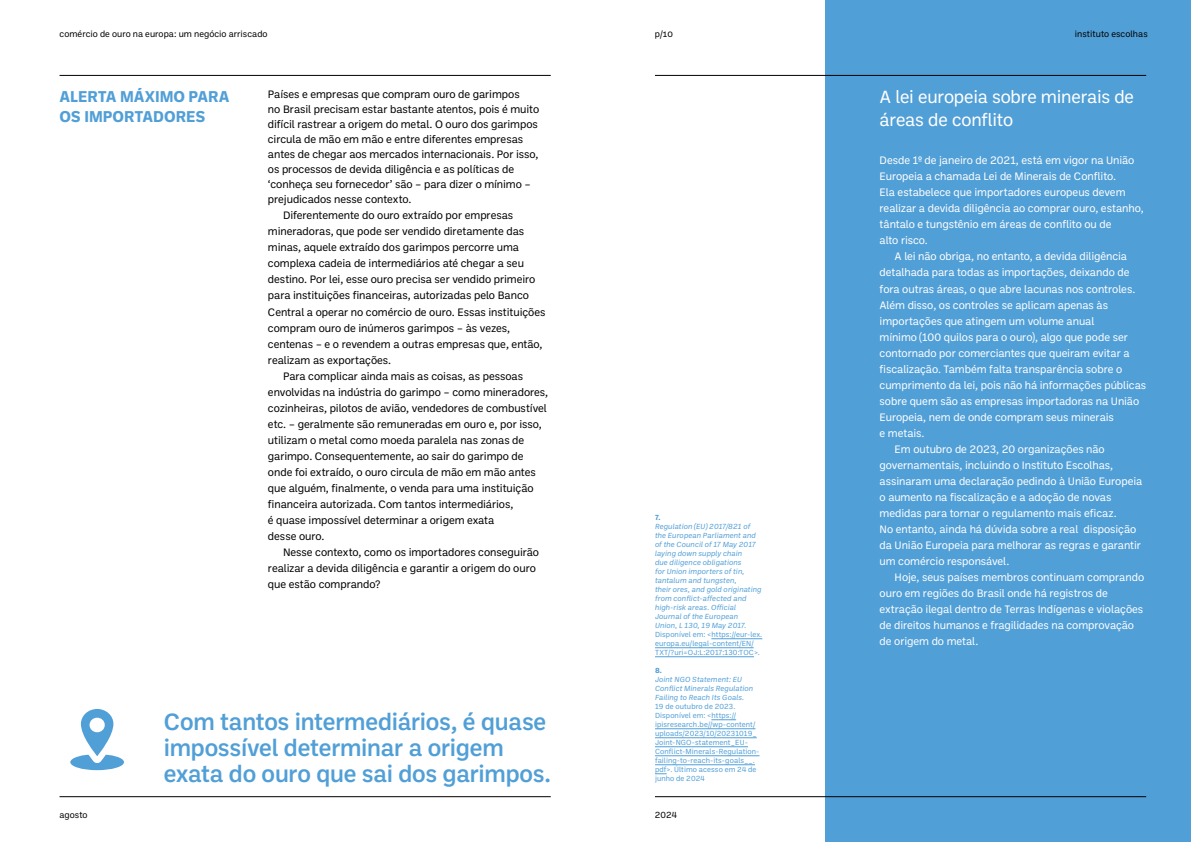
<style>
.page{position:relative;width:1191px;height:842px;background:#fff}
.page>*{position:absolute;margin:0;border:0;box-sizing:border-box;transform-origin:0 0}
.t1{font:500 24px/26px "Ballinger";letter-spacing:-.01em;color:#519fd7}
.t2{font:18px/22.5px "Ballinger";letter-spacing:-.015em;color:#fff}
.t3{font:700 16px/20px "Ballinger";letter-spacing:-.005em;color:#519fd7}
.t4{font:11px/15px "Ballinger";letter-spacing:-.01em;color:#000}
.t5{font:11px "Ballinger";letter-spacing:-.01em;color:#fff}
.t6{font:9px "Ballinger";color:#000}
.t7{font:italic 7.5px/9px "Ballinger";letter-spacing:.01em;color:#519fd7}
.t8{font:7.5px/9px "Ballinger";letter-spacing:.01em;color:#519fd7}
.t9{font:700 7.5px "Ballinger";color:#519fd7}
</style>
<div class="page">
<div style="left:825px;top:0;width:366px;height:842px;background:#519fd7"></div>
<hr style="left:655px;top:796px;width:491px;height:1px;background:#000">
<hr style="left:655px;top:75px;width:491px;height:1px;background:#000">
<hr style="left:60px;top:796px;width:491px;height:1px;background:#000">
<hr style="left:60px;top:75px;width:491px;height:1px;background:#000">
<svg style="left:70px;top:754px;width:54px;height:16px"></svg>
<svg style="left:72px;top:709px;width:50px;height:60px"></svg>
<hr style="left:711px;top:638px;width:51px;height:1px;background:#519fd7">
<hr style="left:655px;top:647px;width:98px;height:1px;background:#519fd7">
<hr style="left:655px;top:656px;width:99px;height:1px;background:#519fd7">
<svg style="left:711px;top:719px;width:25px;height:1px"></svg>
<hr style="left:655px;top:728px;width:100px;height:1px;background:#519fd7">
<hr style="left:655px;top:737px;width:101px;height:1px;background:#519fd7">
<hr style="left:655px;top:746px;width:93px;height:1px;background:#519fd7">
<hr style="left:655px;top:755px;width:104px;height:1px;background:#519fd7">
<hr style="left:655px;top:764px;width:100px;height:1px;background:#519fd7">
<p class="t6" style="left:655px;top:27px;width:20px">p/10</p>
<p class="t6" style="left:60px;top:27px;width:210px">comércio de ouro na europa: um negócio arriscado</p>
<p class="t6" style="left:1074px;top:27px;width:74px">instituto escolhas</p>
<h3 class="t3" style="left:60px;top:85px;width:172px">ALERTA MÁXIMO PARA<br>OS IMPORTADORES</h3>
<p class="t4" style="left:268px;top:86px;width:273px">Países e empresas que compram ouro de garimpos<br>no Brasil precisam estar bastante atentos, pois é muito difícil rastrear a origem do metal. O ouro dos garimpos circula de mão em mão e entre diferentes empresas antes de chegar aos mercados internacionais. Por isso, os processos de devida diligência e as políticas de ‘conheça seu fornecedor’ são – para dizer o mínimo – prejudicados nesse contexto.</p>
<p class="t4" style="left:283px;top:207px;width:232px">Diferentemente do ouro extraído por empresas</p>
<p class="t4" style="left:268px;top:224px;width:258px">mineradoras, que pode ser vendido diretamente das</p>
<p class="t4" style="left:268px;top:240px;width:253px">minas, aquele extraído dos garimpos percorre uma</p>
<p class="t4" style="left:268px;top:256px;width:257px">complexa cadeia de intermediários até chegar a seu</p>
<p class="t4" style="left:268px;top:272px;width:269px">destino. Por lei, esse ouro precisa ser vendido primeiro</p>
<p class="t4" style="left:268px;top:288px;width:263px">para instituições financeiras, autorizadas pelo Banco</p>
<p class="t4" style="left:268px;top:304px;width:279px">Central a operar no comércio de ouro. Essas instituições</p>
<p class="t4" style="left:268px;top:320px;width:244px">compram ouro de inúmeros garimpos – às vezes,</p>
<p class="t4" style="left:268px;top:336px;width:276px">centenas – e o revendem a outras empresas que, então,</p>
<p class="t4" style="left:268px;top:352px;width:125px">realizam as exportações.</p>
<p class="t4" style="left:283px;top:368px;width:242px">Para complicar ainda mais as coisas, as pessoas</p>
<p class="t4" style="left:268px;top:384px;width:282px">envolvidas na indústria do garimpo – como mineradores,</p>
<p class="t4" style="left:268px;top:400px;width:280px">cozinheiras, pilotos de avião, vendedores de combustível</p>
<p class="t4" style="left:268px;top:416px;width:275px">etc. – geralmente são remuneradas em ouro e, por isso,</p>
<p class="t4" style="left:268px;top:432px;width:258px">utilizam o metal como moeda paralela nas zonas de</p>
<p class="t4" style="left:268px;top:448px;width:257px">garimpo. Consequentemente, ao sair do garimpo de</p>
<p class="t4" style="left:268px;top:464px;width:269px">onde foi extraído, o ouro circula de mão em mão antes</p>
<p class="t4" style="left:268px;top:480px;width:267px">que alguém, finalmente, o venda para uma instituição</p>
<p class="t4" style="left:268px;top:496px;width:247px">financeira autorizada. Com tantos intermediários,</p>
<p class="t4" style="left:268px;top:512px;width:228px">é quase impossível determinar a origem exata</p>
<p class="t4" style="left:268px;top:528px;width:58px">desse ouro.</p>
<p class="t4" style="left:283px;top:544px;width:258px">Nesse contexto, como os importadores conseguirão</p>
<p class="t4" style="left:268px;top:560px;width:269px">realizar a devida diligência e garantir a origem do ouro</p>
<p class="t4" style="left:268px;top:576px;width:114px">que estão comprando?</p>
<p class="t6" style="left:60px;top:809px;width:30px">agosto</p>
<h1 class="t1" style="left:164px;top:707px;width:389px">Com tantos intermediários, é quase impossível determinar a origem exata do ouro que sai dos garimpos.</h1>
<p class="t9" style="left:655px;top:513px;width:7px">7.</p>
<p class="t7" style="left:655px;top:522px;width:108px">Regulation (EU) 2017/821 of the European Parliament and of the Council of 17 May 2017 laying down supply chain<br>due diligence obligations<br>for Union importers of tin, tantalum and tungsten,<br>their ores, and gold originating from conflict-affected and high-risk areas. Official<br>Journal of the European<br>Union, L 130, 19 May 2017.</p>
<p class="t8" style="left:655px;top:630px;width:109px">Disponível em: &lt;https://eur-lex. europa.eu/legal-content/EN/<br>TXT/?uri=OJ:L:2017:130:TOC&gt;.</p>
<p class="t9" style="left:655px;top:666px;width:8px">8.</p>
<p class="t7" style="left:655px;top:675px;width:100px">Joint NGO Statement: EU<br>Conflict Minerals Regulation<br>Failing to Reach Its Goals.</p>
<p class="t8" style="left:655px;top:702px;width:106px">19 de outubro de 2023.<br>Disponível em: &lt;https:// ipisresearch.be//wp-content/ uploads/2023/10/20231019_<br>Joint-NGO-statement_EU-<br>Conflict-Minerals-Regulation&shy;failing-to-reach-its-goals__. pdf&gt;. Último acesso em 24 de junho de 2024</p>
<p class="t6" style="left:655px;top:809px;width:24px">2024</p>
<h2 class="t2" style="left:879px;top:85px;width:256px">A lei europeia sobre minerais de áreas de conflito</h2>
<p class="t5" style="left:879px;top:153px;width:256px">Desde 1º de janeiro de 2021, está em vigor na União</p>
<p class="t5" style="left:879px;top:169px;width:238px">Europeia a chamada Lei de Minerais de Conflito.</p>
<p class="t5" style="left:879px;top:185px;width:247px">Ela estabelece que importadores europeus devem</p>
<p class="t5" style="left:879px;top:201px;width:266px">realizar a devida diligência ao comprar ouro, estanho,</p>
<p class="t5" style="left:879px;top:217px;width:233px">tântalo e tungstênio em áreas de conflito ou de</p>
<p class="t5" style="left:879px;top:233px;width:50px">alto risco.</p>
<p class="t5" style="left:894px;top:249px;width:234px">A lei não obriga, no entanto, a devida diligência</p>
<p class="t5" style="left:879px;top:265px;width:251px">detalhada para todas as importações, deixando de</p>
<p class="t5" style="left:879px;top:281px;width:257px">fora outras áreas, o que abre lacunas nos controles.</p>
<p class="t5" style="left:879px;top:297px;width:230px">Além disso, os controles se aplicam apenas às</p>
<p class="t5" style="left:879px;top:313px;width:216px">importações que atingem um volume anual</p>
<p class="t5" style="left:879px;top:329px;width:250px">mínimo (100 quilos para o ouro), algo que pode ser</p>
<p class="t5" style="left:879px;top:345px;width:251px">contornado por comerciantes que queiram evitar a</p>
<p class="t5" style="left:879px;top:361px;width:244px">fiscalização. Também falta transparência sobre o</p>
<p class="t5" style="left:879px;top:377px;width:268px">cumprimento da lei, pois não há informações públicas</p>
<p class="t5" style="left:879px;top:393px;width:261px">sobre quem são as empresas importadoras na União</p>
<p class="t5" style="left:879px;top:410px;width:236px">Europeia, nem de onde compram seus minerais</p>
<p class="t5" style="left:879px;top:426px;width:46px">e metais.</p>
<p class="t5" style="left:894px;top:442px;width:212px">Em outubro de 2023, 20 organizações não</p>
<p class="t5" style="left:879px;top:458px;width:235px">governamentais, incluindo o Instituto Escolhas,</p>
<p class="t5" style="left:879px;top:474px;width:264px">assinaram uma declaração pedindo à União Europeia</p>
<p class="t5" style="left:879px;top:490px;width:233px">o aumento na fiscalização e a adoção de novas</p>
<p class="t5" style="left:879px;top:506px;width:239px">medidas para tornar o regulamento mais eficaz.</p>
<p class="t5" style="left:879px;top:522px;width:258px">No entanto, ainda há dúvida sobre a real disposição</p>
<p class="t5" style="left:879px;top:538px;width:263px">da União Europeia para melhorar as regras e garantir</p>
<p class="t5" style="left:879px;top:554px;width:131px">um comércio responsável.</p>
<p class="t5" style="left:894px;top:570px;width:251px">Hoje, seus países membros continuam comprando</p>
<p class="t5" style="left:879px;top:586px;width:230px">ouro em regiões do Brasil onde há registros de</p>
<p class="t5" style="left:879px;top:602px;width:265px">extração ilegal dentro de Terras Indígenas e violações</p>
<p class="t5" style="left:879px;top:618px;width:256px">de direitos humanos e fragilidades na comprovação</p>
<p class="t5" style="left:879px;top:634px;width:100px">de origem do metal.</p>
</div>
